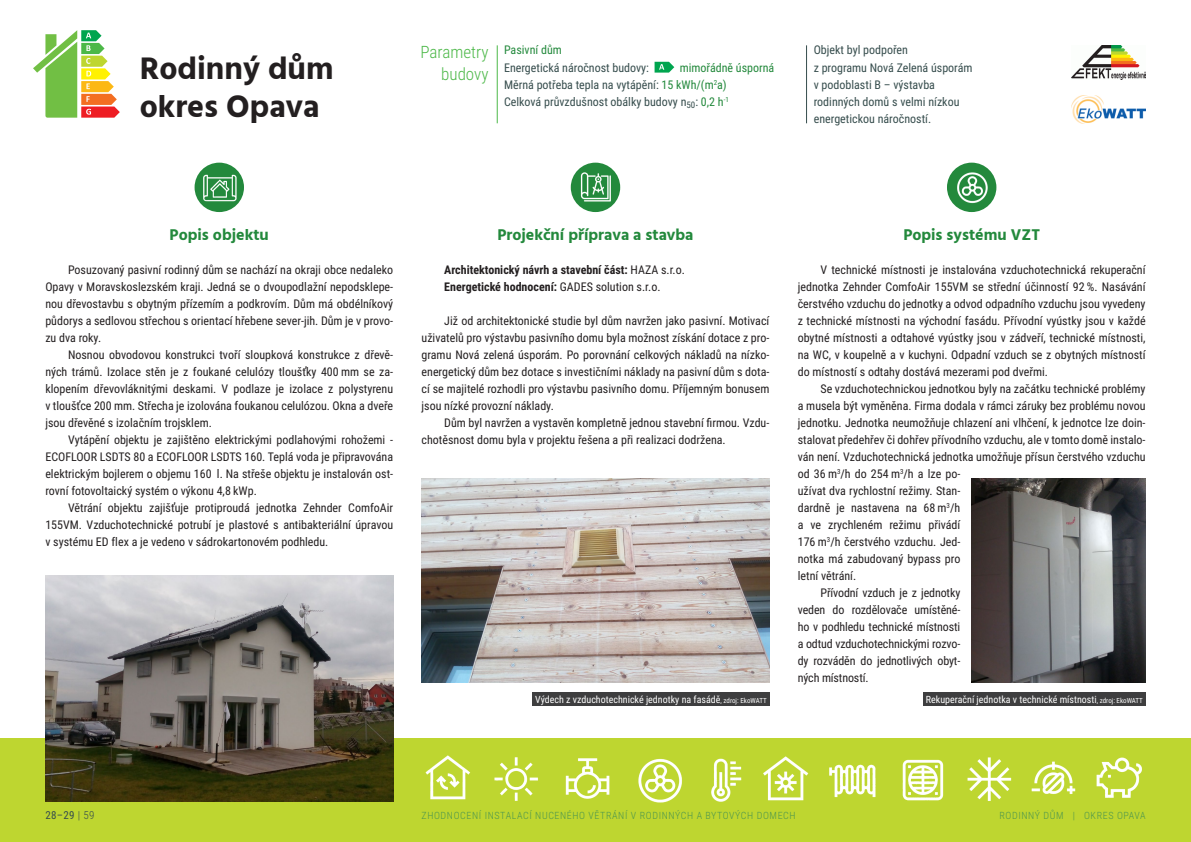
<style>
.page{position:relative;width:1191px;height:842px;background:#fff}
.page>*{position:absolute;margin:0;border:0;box-sizing:border-box;transform-origin:0 0}
.t1{font:700 32px/38.4px "Hind";color:#231f20}
.t2{font:300 17px/22px "Roboto Condensed";color:#4cb848;text-align:right}
.t3{font:700 16px "Hind";color:#23893c}
.t4{font:12px/17px "Roboto Condensed";color:#231f20;text-align:justify}
.t5{font:12px/17.2px "Roboto Condensed";color:#364d4d}
.t6{font:700 12px/17px "Roboto Condensed";color:#231f20}
.t7{font:12px "Roboto Condensed";color:#23893c}
.t8{font:11px "Roboto Condensed";color:#364d4d}
.t9{font:10px "Roboto Condensed";color:#fff}
.t10{font:300 10px "Roboto Condensed";letter-spacing:.06em;color:#4b954f}
.s1{color:#23893c}
.s2{font-weight:400}
.s3{font-size:7px}
.s4{font-weight:300}
</style>
<div class="page">
<div style="left:0;top:738px;width:1191px;height:104px;background:#bed630"></div>
<img style="left:1098px;top:757px;width:44px;height:41px">
<img style="left:967px;top:757px;width:43px;height:44px">
<img style="left:829px;top:764px;width:47px;height:34px">
<img style="left:768px;top:756px;width:41px;height:45px">
<img style="left:565px;top:758px;width:45px;height:41px">
<img style="left:425px;top:755px;width:45px;height:45px">
<img style="left:470px;top:757px;width:68px;height:44px">
<img style="left:638px;top:758px;width:42px;height:45px">
<img style="left:680px;top:758px;width:88px;height:44px">
<img style="left:902px;top:759px;width:42px;height:42px">
<img style="left:1010px;top:761px;width:88px;height:33px">
<img style="left:195px;top:163px;width:49px;height:49px;border-radius:25px">
<div style="left:571px;top:163px;width:49px;height:49px;background:#23893c;border-radius:50%"></div>
<img style="left:573px;top:166px;width:46px;height:44px">
<img style="left:947px;top:163px;width:49px;height:49px;border-radius:25px">
<svg style="left:33px;top:30px;width:87px;height:88px"></svg>
<img style="left:45px;top:576px;width:348px;height:225px">
<svg style="left:654px;top:62px;width:20px;height:11px"></svg>
<hr style="left:497px;top:45px;width:1px;height:78px;background:#4cb848">
<hr style="left:806px;top:45px;width:1px;height:78px;background:#364d4d">
<img style="left:421px;top:478px;width:348px;height:204px">
<img style="left:971px;top:478px;width:174px;height:204px">
<div style="left:532px;top:692px;width:237px;height:14px;background:#3e3e3f"></div>
<div style="left:923px;top:692px;width:222px;height:14px;background:#3e3e3f"></div>
<img style="left:1071px;top:95px;width:74px;height:28px">
<img style="left:1071px;top:45px;width:74px;height:34px">
<h1 class="t1" style="left:140px;top:48px;width:195px">Rodinný dům okres Opava</h1>
<p class="t7" style="left:504px;top:42px;width:59px">Pasivní dům</p>
<p class="t5" style="left:504px;top:58px;width:146px">Energetická náročnost budovy:</p>
<h2 class="t2" style="left:420px;top:40px;width:69px">PARAMETRY<br>BUDOVY</h2>
<p class="t5" style="left:813px;top:41px;width:160px">Objekt byl podpořen<br>z programu Nová Zelená úsporám v podoblasti B – výstavba rodinných domů s velmi nízkou energetickou náročností.</p>
<p class="t5" style="left:504px;top:58px;width:272px;text-indent:176px"><span class="s1">mimořádně úsporná<br></span>Měrná potřeba tepla na vytápění: <span class="s1">15 kWh/(m</span><sup>2</sup><span class="s1">a)<br></span>Celková průvzdušnost obálky budovy n<sub>50</sub>: <span class="s1">0,2 h</span><sup>-1</sup></p>
<h3 class="t3" style="left:170px;top:225px;width:101px">Popis objektu</h3>
<p class="t4" style="left:45px;top:261px;width:349px;text-indent:23px">Posuzovaný pasivní rodinný dům se nachází na okraji obce nedaleko Opavy v Moravskoslezském kraji. Jedná se o dvoupodlažní nepodsklepe&shy;nou dřevostavbu s obytným přízemím a podkrovím. Dům má obdélníkový půdorys a sedlovou střechou s orientací hřebene sever-jih. Dům je v provo&shy;zu dva roky.</p>
<p class="t4" style="left:45px;top:346px;width:349px;text-indent:23px">Nosnou obvodovou konstrukci tvoří sloupková konstrukce z dřevě&shy;ných trámů. Izolace stěn je z foukané celulózy tloušťky 400 mm se za&shy;klopením dřevovláknitými deskami. V podlaze je izolace z polystyrenu v tloušťce 200 mm. Střecha je izolována foukanou celulózou. Okna a dveře jsou dřevěné s izolačním trojsklem.</p>
<p class="t4" style="left:45px;top:431px;width:349px;text-indent:23px">Vytápění objektu je zajištěno elektrickými podlahovými rohožemi - ECOFLOOR LSDTS 80 a ECOFLOOR LSDTS 160. Teplá voda je připravována elektrickým bojlerem o objemu 160 l. Na střeše objektu je instalován ost&shy;rovní fotovoltaický systém o výkonu 4,8 kWp.</p>
<p class="t4" style="left:45px;top:499px;width:349px;text-indent:23px">Větrání objektu zajišťuje protiproudá jednotka Zehnder ComfoAir 155VM. Vzduchotechnické potrubí je plastové s antibakteriální úpravou v systému ED flex a je vedeno v sádrokartonovém podhledu.</p>
<h3 class="t3" style="left:497px;top:225px;width:198px">Projekční příprava a stavba</h3>
<p class="t6" style="left:444px;top:261px;width:242px">Architektonický návrh a stavební část: <span class="s2">HAZA s.r.o.<br></span>Energetické hodnocení: <span class="s2">GADES solution s.r.o.</span></p>
<p class="t4" style="left:421px;top:312px;width:349px;text-indent:23px">Již od architektonické studie byl dům navržen jako pasivní. Motivací uživatelů pro výstavbu pasivního domu byla možnost získání dotace z pro&shy;gramu Nová zelená úsporám. Po porovnání celkových nákladů na nízko&shy;energetický dům bez dotace s investičními náklady na pasivní dům s dota&shy;cí se majitelé rozhodli pro výstavbu pasivního domu. Příjemným bonusem jsou nízké provozní náklady.</p>
<p class="t4" style="left:421px;top:414px;width:349px;text-indent:23px">Dům byl navržen a vystavěn kompletně jednou stavební firmou. Vzdu&shy;chotěsnost domu byla v projektu řešena a při realizaci dodržena.</p>
<h3 class="t3" style="left:903px;top:225px;width:138px">Popis systému VZT</h3>
<p class="t4" style="left:797px;top:261px;width:349px;text-indent:23px">V technické místnosti je instalována vzduchotechnická rekuperační jednotka Zehnder ComfoAir 155VM se střední účinností 92 %. Nasávání čerstvého vzduchu do jednotky a odvod odpadního vzduchu jsou vyvedeny z technické místnosti na východní fasádu. Přívodní vyústky jsou v každé obytné místnosti a odtahové vyústky jsou v zádveří, technické místnosti, na WC, v koupelně a v kuchyni. Odpadní vzduch se z obytných místností do místností s odtahy dostává mezerami pod dveřmi.</p>
<p class="t4" style="left:820px;top:380px;width:327px">Se vzduchotechnickou jednotkou byly na začátku technické problémy</p>
<p class="t4" style="left:797px;top:397px;width:349px">a musela být vyměněna. Firma dodala v rámci záruky bez problému novou</p>
<p class="t4" style="left:797px;top:414px;width:349px">jednotku. Jednotka neumožňuje chlazení ani vlhčení, k jednotce lze doin-</p>
<p class="t4" style="left:797px;top:431px;width:349px">stalovat předehřev či dohřev přívodního vzduchu, ale v tomto domě instalo-</p>
<p class="t4" style="left:797px;top:448px;width:349px">ván není. Vzduchotechnická jednotka umožňuje přísun čerstvého vzduchu</p>
<p class="t4" style="left:797px;top:465px;width:164px">od 36 m<sup>3</sup>/h do 254 m<sup>3</sup>/h a lze po-</p>
<p class="t4" style="left:797px;top:482px;width:164px">užívat dva rychlostní režimy. Stan-</p>
<p class="t4" style="left:797px;top:499px;width:164px">dardně je nastavena na 68 m<sup>3</sup>/h</p>
<p class="t4" style="left:797px;top:516px;width:164px">a ve zrychleném režimu přivádí</p>
<p class="t4" style="left:797px;top:533px;width:164px">176 m<sup>3</sup>/h čerstvého vzduchu. Jed-</p>
<p class="t4" style="left:797px;top:550px;width:164px">notka má zabudovaný bypass pro</p>
<p class="t4" style="left:797px;top:567px;width:60px">letní větrání.</p>
<p class="t4" style="left:820px;top:584px;width:141px">Přívodní vzduch je z jednotky</p>
<p class="t4" style="left:797px;top:601px;width:164px">veden do rozdělovače umístěné-</p>
<p class="t4" style="left:797px;top:618px;width:164px">ho v podhledu technické místnosti</p>
<p class="t4" style="left:797px;top:635px;width:164px">a odtud vzduchotechnickými rozvo-</p>
<p class="t4" style="left:797px;top:652px;width:164px">dy rozváděn do jednotlivých obyt-</p>
<p class="t4" style="left:797px;top:669px;width:72px">ných místností.</p>
<p class="t9" style="left:535px;top:692px;width:233px">Výdech z vzduchotechnické jednotky na fasádě<span class="s3">, zdroj: EkoWATT</span></p>
<p class="t9" style="left:926px;top:692px;width:218px">Rekuperační jednotka v technické místnosti<span class="s3">, zdroj: EkoWATT</span></p>
<p class="t8" style="left:45px;top:807px;width:51px">28–29 <span class="s4">| 59</span></p>
<p class="t10" style="left:421px;top:808px;width:375px">ZHODNOCENÍ INSTALACÍ NUCENÉHO VĚTRÁNÍ V RODINNÝCH A BYTOVÝCH DOMECH</p>
<p class="t10" style="left:999px;top:808px;width:148px">RODINNÝ DŮM | OKRES OPAVA</p>
</div>
